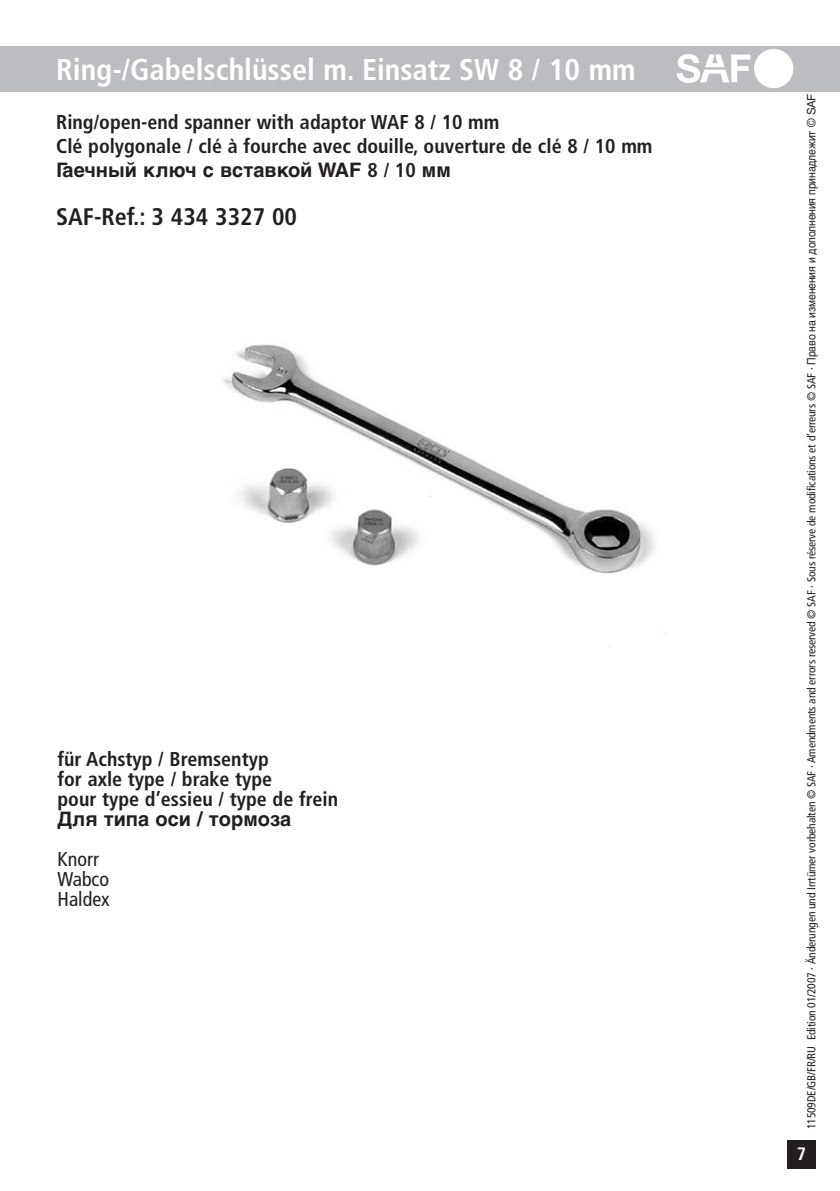
<style>
.page{position:relative;width:840px;height:1191px;background:#fff}
.page>*{position:absolute;margin:0;border:0;box-sizing:border-box;transform-origin:0 0}
.t1{font:700 condensed 30px "Frutiger";color:#fff}
.t2{font:700 condensed 24px "Frutiger";color:#231f20}
.t3{font:700 condensed 20px/20px "Frutiger";color:#231f20}
.t4{font:700 20px "Helvetica Cyr";color:#231f20}
.t5{font:condensed 20px/20px "Frutiger";color:#231f20}
.t6{font:700 condensed 18px "Frutiger";color:#fff}
.t7{font:condensed 11.6px "Frutiger";letter-spacing:-.015em;color:#231f20}
.s1{font-family:"Frutiger";font-stretch:condensed}
.s2{font-family:"Helvetica Cyr Upright";font-stretch:normal}
</style>
<div class="page">
<div style="left:0;top:46px;width:839px;height:45px;background:#bbbdc0"></div>
<div style="left:753px;top:49px;width:39px;height:39px;background:#fff;border-radius:50%"></div>
<svg style="left:677px;top:54px;width:72px;height:29px"></svg>
<div style="left:786px;top:1140px;width:29px;height:28px;background:#231f20"></div>
<img style="left:223px;top:344px;width:432px;height:230px">
<h1 class="t1" style="left:56px;top:57px;width:580px">Ring-/Gabelschlüssel m. Einsatz SW 8 / 10 mm</h1>
<h3 class="t3" style="left:56px;top:112px;width:597px;line-height:24px">Ring/open-end spanner with adaptor WAF 8 / 10 mm<br>Clé polygonale / clé à fourche avec douille, ouverture de clé 8 / 10 mm</h3>
<h3 class="t4" style="left:56px;top:163px;width:396px">Гаечный ключ с вставкой WAF <span class="s1">8 / 10</span> мм</h3>
<h2 class="t2" style="left:56px;top:207px;width:242px">SAF-Ref.: 3 434 3327 00</h2>
<h3 class="t3" style="left:57px;top:751px;width:282px">für Achstyp / Bremsentyp<br>for axle type / brake type<br>pour type d’essieu / type de frein</h3>
<h3 class="t4" style="left:57px;top:812px;width:235px">Для типа оси / тормоза</h3>
<h3 class="t5" style="left:57px;top:851px;width:54px">Knorr<br>Wabco<br>Haldex</h3>
<p class="t7" style="left:806px;top:1129px;width:1037px;rotate:-90deg">11509DE/GB/FR/RU Edition 01/2007 · Änderungen und Irrtümer vorbehalten © SAF · Amendments and errors reserved © SAF · Sous réserve de modifications et d’erreurs © SAF · <span class="s2">Право на изменения и дополнения принадлежит © SAF</span></p>
<h3 class="t6" style="left:796px;top:1146px;width:11px">7</h3>
</div>
